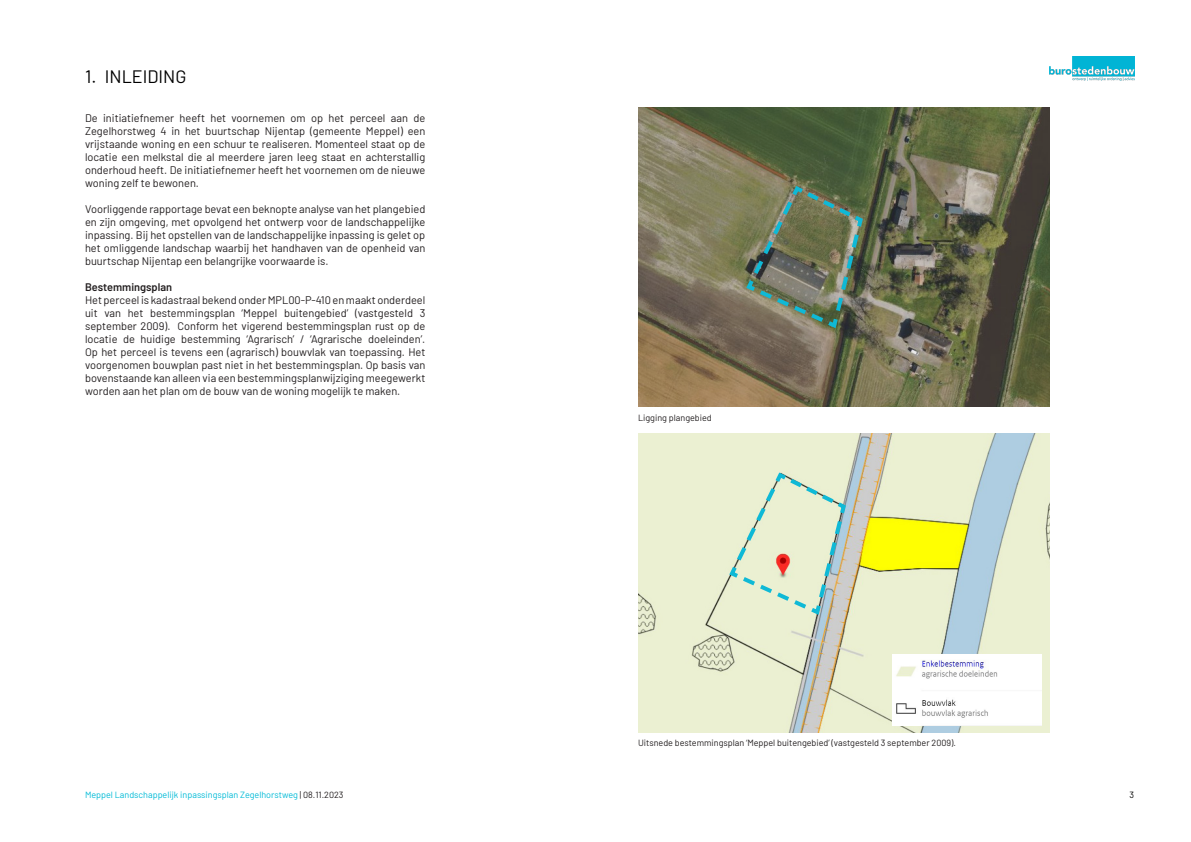
<style>
.page{position:relative;width:1191px;height:842px;background:#fff}
.page>*{position:absolute;margin:0;border:0;box-sizing:border-box;transform-origin:0 0}
.Hoofdstuk{font:18px "Barlow";color:#000}
.Body{font:11px/13px "Barlow";color:#231f20;text-align:justify}
.Body-2{font:600 11px "Barlow";color:#231f20}
.BIJSCHRIFT{font:9px "Barlow";color:#231f20}
.t1{font:9px "Barlow";color:#03bbd7}
.Ondertitel{font:9px "Barlow";color:#000}
.s1{color:#231f20}
</style>
<div class="page">
<img style="left:638px;top:108px;width:411px;height:299px">
<img style="left:638px;top:434px;width:411px;height:299px">
<img style="left:892px;top:655px;width:149px;height:70px">
<div style="left:1049px;top:57px;width:85px;height:26px;background:linear-gradient(to right,#fff,#fff)"></div>
<img style="left:1049px;top:57px;width:85px;height:23px">
<svg style="left:726px;top:470px;width:122px;height:148px;background:#d8e4cc"></svg>
<svg style="left:743px;top:183px;width:122px;height:148px;background:#6d765e"></svg>
<p class="Hoofdstuk" style="left:85px;top:63px;width:103px">1. INLEIDING</p>
<p class="Body" style="left:85px;top:110px;width:342px">De initiatiefnemer heeft het voornemen om op het perceel aan de Zegelhorstweg 4 in het buurtschap Nijentap (gemeente Meppel) een vrijstaande woning en een schuur te realiseren. Momenteel staat op de locatie een melkstal die al meerdere jaren leeg staat en achterstallig onderhoud heeft. De initiatiefnemer heeft het voornemen om de nieuwe woning zelf te bewonen.</p>
<p class="Body" style="left:85px;top:201px;width:342px">Voorliggende rapportage bevat een beknopte analyse van het plangebied en zijn omgeving, met opvolgend het ontwerp voor de landschappelijke inpassing. Bij het opstellen van de landschappelijke inpassing is gelet op het omliggende landschap waarbij het handhaven van de openheid van buurtschap Nijentap een belangrijke voorwaarde is.</p>
<p class="Body-2" style="left:85px;top:279px;width:89px">Bestemmingsplan</p>
<p class="Body" style="left:85px;top:292px;width:342px">Het perceel is kadastraal bekend onder MPL00-P-410 en maakt onderdeel uit van het bestemmingsplan ‘Meppel buitengebied’ (vastgesteld 3 september 2009). Conform het vigerend bestemmingsplan rust op de locatie de huidige bestemming ‘Agrarisch’ / ‘Agrarische doeleinden’.<br>Op het perceel is tevens een (agrarisch) bouwvlak van toepassing. Het voorgenomen bouwplan past niet in het bestemmingsplan. Op basis van bovenstaande kan alleen via een bestemmingsplanwijziging meegewerkt worden aan het plan om de bouw van de woning mogelijk te maken.</p>
<p class="t1" style="left:85px;top:788px;width:260px">Meppel Landschappelijk inpassingsplan Zegelhorstweg <span class="s1">| 08.11.2023</span></p>
<p class="BIJSCHRIFT" style="left:638px;top:411px;width:75px">Ligging plangebied</p>
<p class="BIJSCHRIFT" style="left:638px;top:736px;width:319px">Uitsnede bestemmingsplan ‘Meppel buitengebied’ (vastgesteld 3 september 2009).</p>
<p class="Ondertitel" style="left:1129px;top:788px;width:6px">3</p>
</div>
